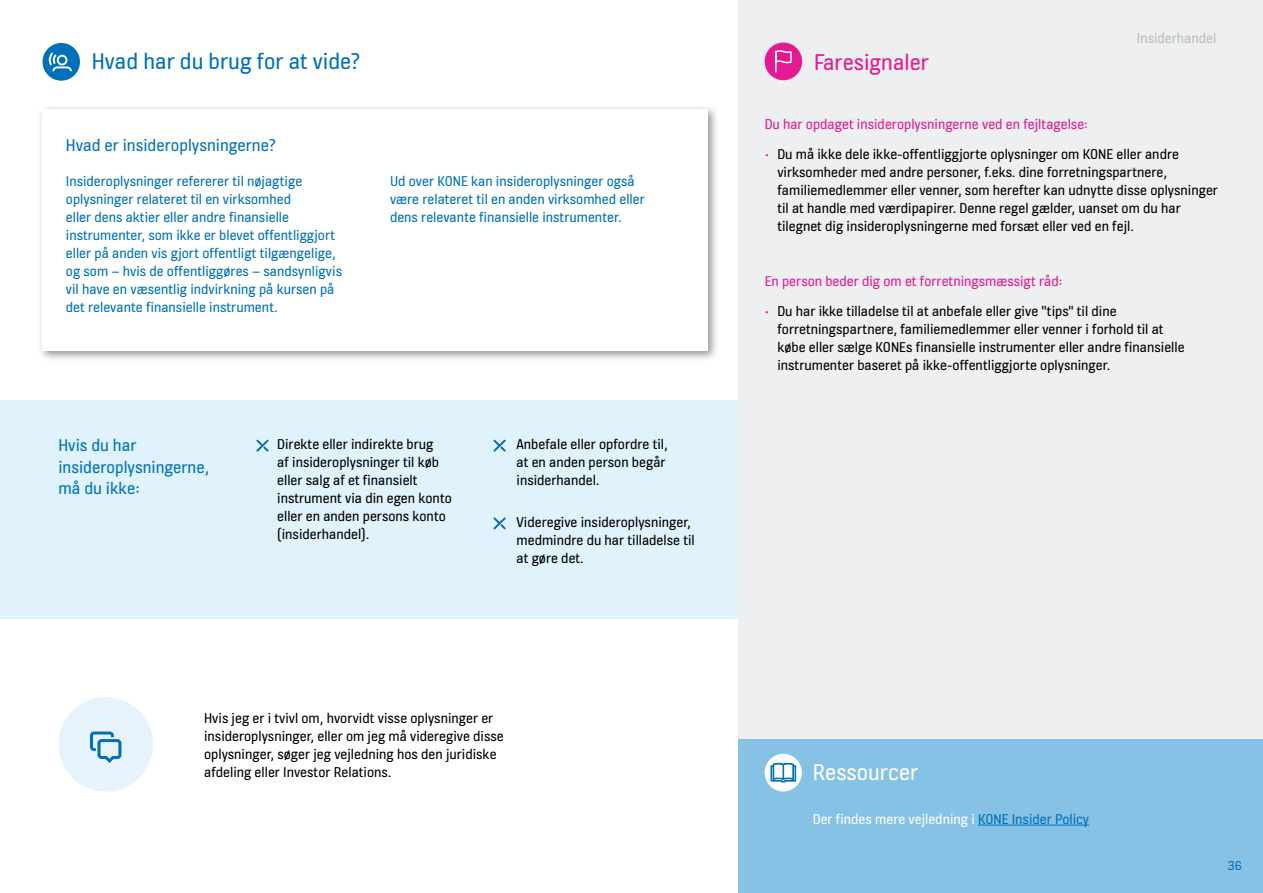
<style>
.page{position:relative;width:1263px;height:893px;background:#fff}
.page>*{position:absolute;margin:0;border:0;box-sizing:border-box;transform-origin:0 0}
.t1{font:24px "KONE Information";color:#0071b9}
.t2{font:24px "KONE Information";color:#e51a92}
.t3{font:24px "KONE Information";color:#fff}
.t4{font:18px/21.6px "KONE Information";color:#0071b9}
.t5{font:15px/18px "KONE Information";color:#000}
.t6{font:15px/18px "KONE Information";color:#0071b9}
.t7{font:15px "KONE Information";color:#e51a92}
.t8{font:15px "KONE Information";color:#fff}
.t9{font:15px "KONE Information";color:#babdbf}
.t10{font:13.5px "KONE Information";color:#0071b9}
.s1{color:#e51a92}
.s2{color:#0071b9}
</style>
<div class="page">
<div style="left:0;top:400px;width:738px;height:219px;background:#e0f2fb"></div>
<div style="left:738px;top:0;width:525px;height:893px;background:#edeff0"></div>
<div style="left:37px;top:104px;width:682px;height:258px;background:#000;opacity:.42"></div>
<div style="left:43px;top:109px;width:665px;height:242px;background:#fff"></div>
<div style="left:43px;top:43px;width:37px;height:38px;background:#0071b9;border-radius:50%"></div>
<svg style="left:49px;top:52px;width:23px;height:19px"></svg>
<div style="left:765px;top:43px;width:37px;height:37px;background:#e51a92;border-radius:50%"></div>
<svg style="left:775px;top:50px;width:17px;height:23px"></svg>
<div style="left:738px;top:740px;width:525px;height:153px;background:#86c2e6"></div>
<div style="left:765px;top:754px;width:37px;height:37px;background:#fff;border-radius:50%"></div>
<svg style="left:771px;top:763px;width:25px;height:19px"></svg>
<svg style="left:493px;top:440px;width:13px;height:12px"></svg>
<svg style="left:493px;top:517px;width:13px;height:12px"></svg>
<svg style="left:256px;top:440px;width:13px;height:12px"></svg>
<div style="left:58px;top:697px;width:95px;height:94px;background:#e7f3fa;border-radius:50%"></div>
<svg style="left:90px;top:731px;width:31px;height:32px"></svg>
<hr style="left:978px;top:825px;width:111px;height:1px;background:#0071b9">
<h1 class="t1" style="left:92px;top:44px;width:269px">Hvad har du brug for at vide?</h1>
<p class="t4" style="left:66px;top:135px;width:211px">Hvad er insideroplysningerne?</p>
<p class="t6" style="left:66px;top:173px;width:278px">Insideroplysninger refererer til nøjagtige oplysninger relateret til en virksomhed<br>eller dens aktier eller andre finansielle instrumenter, som ikke er blevet offentliggjort eller på anden vis gjort offentligt tilgængelige, og som – hvis de offentliggøres – sandsynligvis vil have en væsentlig indvirkning på kursen på det relevante finansielle instrument.</p>
<p class="t6" style="left:390px;top:173px;width:256px">Ud over KONE kan insideroplysninger også være relateret til en anden virksomhed eller dens relevante finansielle instrumenter.</p>
<p class="t4" style="left:58px;top:436px;width:152px">Hvis du har insideroplysningerne, må du ikke:</p>
<p class="t5" style="left:277px;top:436px;width:176px">Direkte eller indirekte brug<br>af insideroplysninger til køb eller salg af et finansielt instrument via din egen konto eller en anden persons konto (insiderhandel).</p>
<p class="t5" style="left:516px;top:436px;width:153px">Anbefale eller opfordre til, at en anden person begår insiderhandel.</p>
<p class="t5" style="left:516px;top:514px;width:180px">Videregive insideroplysninger, medmindre du har tilladelse til at gøre det.</p>
<p class="t5" style="left:204px;top:710px;width:301px">Hvis jeg er i tvivl om, hvorvidt visse oplysninger er insideroplysninger, eller om jeg må videregive disse oplysninger, søger jeg vejledning hos den juridiske afdeling eller Investor Relations.</p>
<h1 class="t2" style="left:814px;top:46px;width:116px">Faresignaler</h1>
<p class="t7" style="left:765px;top:114px;width:325px">Du har opdaget insideroplysningerne ved en fejltagelse:</p>
<p class="t9" style="left:1137px;top:27px;width:81px">Insiderhandel</p>
<p class="t5" style="left:777px;top:146px;width:442px;text-indent:-13px"><span class="s1">•</span> Du må ikke dele ikke-offentliggjorte oplysninger om KONE eller andre virksomheder med andre personer, f.eks. dine forretningspartnere, familiemedlemmer eller venner, som herefter kan udnytte disse oplysninger til at handle med værdipapirer. Denne regel gælder, uanset om du har tilegnet dig insideroplysningerne med forsæt eller ved en fejl.</p>
<p class="t7" style="left:765px;top:270px;width:299px">En person beder dig om et forretningsmæssigt råd:</p>
<p class="t5" style="left:777px;top:303px;width:409px;text-indent:-13px"><span class="s1">•</span> Du har ikke tilladelse til at anbefale eller give "tips" til dine forretningspartnere, familiemedlemmer eller venner i forhold til at købe eller sælge KONEs finansielle instrumenter eller andre finansielle instrumenter baseret på ikke-offentliggjorte oplysninger.</p>
<h1 class="t3" style="left:813px;top:756px;width:107px">Ressourcer</h1>
<p class="t8" style="left:813px;top:808px;width:278px">Der findes mere vejledning i <span class="s2">KONE Insider Policy</span></p>
<p class="t10" style="left:1228px;top:856px;width:16px">36</p>
</div>
